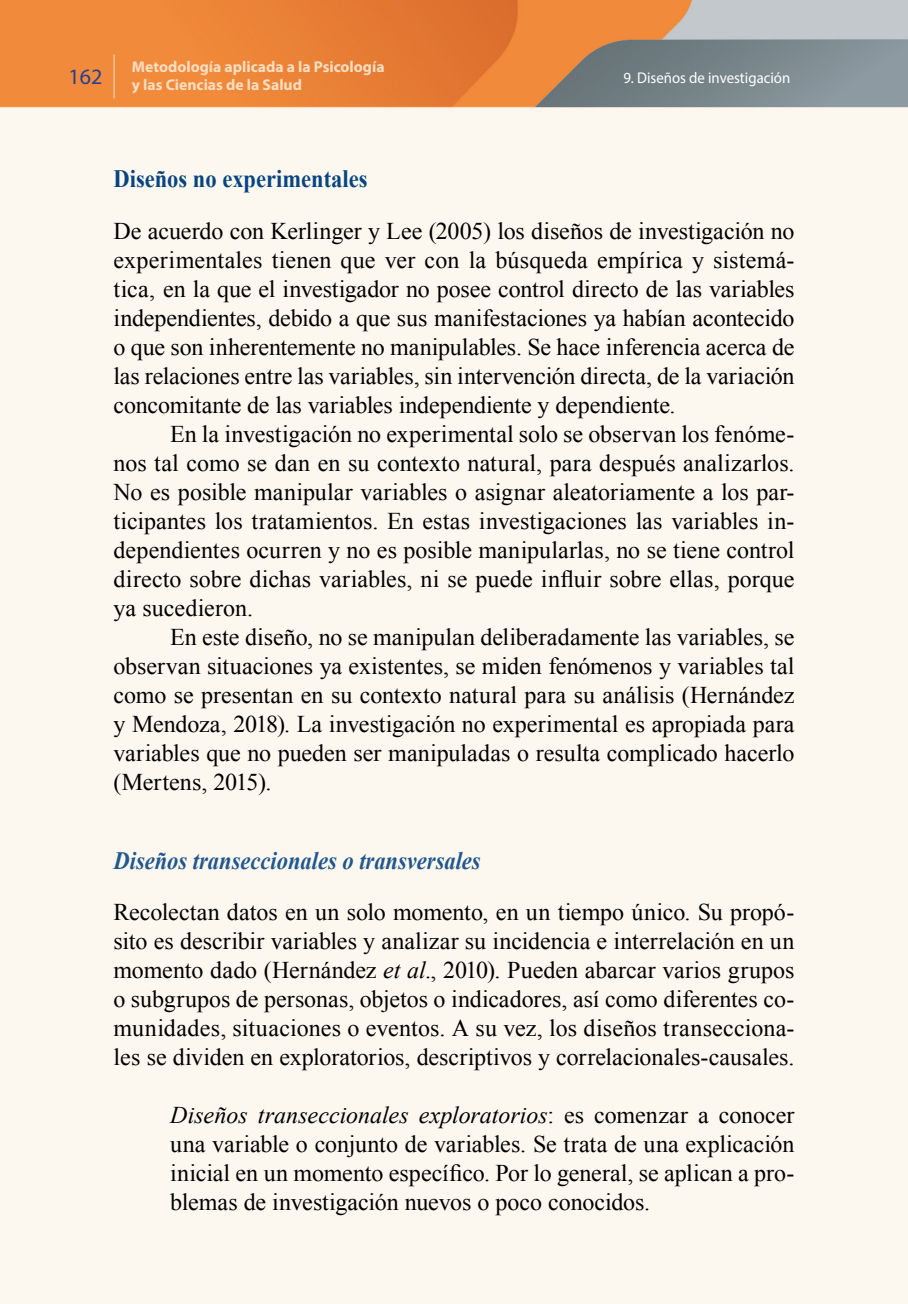
<style>
.page{position:relative;width:908px;height:1304px;background:#fff}
.page>*{position:absolute;margin:0;border:0;box-sizing:border-box;transform-origin:0 0}
.T2_Times_New_Bold_It{font:italic 700 25px "Times New Roman";color:#20578f;scale:.9 1}
.T1_Times_New_Bold_12{font:700 25px "Times New Roman";color:#074483;scale:.9 1}
.Sin_sangria_Times_12{font:24px/29px "Times New Roman";letter-spacing:-.005em;color:#000;text-align:justify}
.Txt_general_Times_12{font:24px/29px "Times New Roman";color:#000;text-align:justify}
.T4_dentro_d_parrafo{font:24px/29px "Times New Roman";letter-spacing:-.005em;color:#000;text-align:justify}
.t1{font:22px "Myriad Pro";color:#25408f}
.t2{font:700 15.6px/18px "Myriad Pro";color:#ffdec2}
.t3{font:15.6px "Myriad Pro";color:#fff;scale:.95 1}
.s1{font-style:italic}
</style>
<div class="page">
<img style="left:0;top:0;width:907px;height:1304px">
<hr style="left:114px;top:54px;width:1px;height:44px;background:#ffe0c6">
<p class="t1" style="left:69px;top:63px;width:35px">162</p>
<p class="t2" style="left:132px;top:58px;width:254px">Metodología aplicada a la Psicología y las Ciencias de la Salud</p>
<p class="t3" style="left:623px;top:68px;width:177px">9. Diseños de investigación</p>
<p class="T1_Times_New_Bold_12" style="left:113px;top:161px;width:283px">Diseños no experimentales</p>
<p class="Sin_sangria_Times_12" style="left:113px;top:216px;width:682px">De acuerdo con Kerlinger y Lee (2005) los diseños de investigación no experimentales tienen que ver con la búsqueda empírica y sistemá&shy;tica, en la que el investigador no posee control directo de las variables independientes, debido a que sus manifestaciones ya habían acontecido o que son inherentemente no manipulables. Se hace inferencia acerca de las relaciones entre las variables, sin intervención directa, de la variación concomitante de las variables independiente y dependiente.</p>
<p class="Txt_general_Times_12" style="left:113px;top:419px;width:682px;text-indent:57px">En la investigación no experimental solo se observan los fenóme&shy;nos tal como se dan en su contexto natural, para después analizarlos.<br>No es posible manipular variables o asignar aleatoriamente a los par&shy;ticipantes los tratamientos. En estas investigaciones las variables in&shy;dependientes ocurren y no es posible manipularlas, no se tiene control directo sobre dichas variables, ni se puede influir sobre ellas, porque ya sucedieron.</p>
<p class="Txt_general_Times_12" style="left:113px;top:622px;width:682px;text-indent:57px">En este diseño, no se manipulan deliberadamente las variables, se observan situaciones ya existentes, se miden fenómenos y variables tal como se presentan en su contexto natural para su análisis (Hernández y Mendoza, 2018). La investigación no experimental es apropiada para variables que no pueden ser manipuladas o resulta complicado hacerlo (Mertens, 2015).</p>
<p class="T2_Times_New_Bold_It" style="left:113px;top:843px;width:409px">Diseños transeccionales o transversales</p>
<p class="Sin_sangria_Times_12" style="left:113px;top:897px;width:682px">Recolectan datos en un solo momento, en un tiempo único. Su propó&shy;sito es describir variables y analizar su incidencia e interrelación en un momento dado (Hernández <span class="s1">et al</span>., 2010). Pueden abarcar varios grupos o subgrupos de personas, objetos o indicadores, así como diferentes co&shy;munidades, situaciones o eventos. A su vez, los diseños transecciona&shy;les se dividen en exploratorios, descriptivos y correlacionales-causales.</p>
<p class="T4_dentro_d_parrafo" style="left:170px;top:1100px;width:625px"><span class="s1">Diseños transeccionales exploratorios</span>: es comenzar a conocer una variable o conjunto de variables. Se trata de una explicación inicial en un momento específico. Por lo general, se aplican a pro&shy;blemas de investigación nuevos o poco conocidos.</p>
</div>
